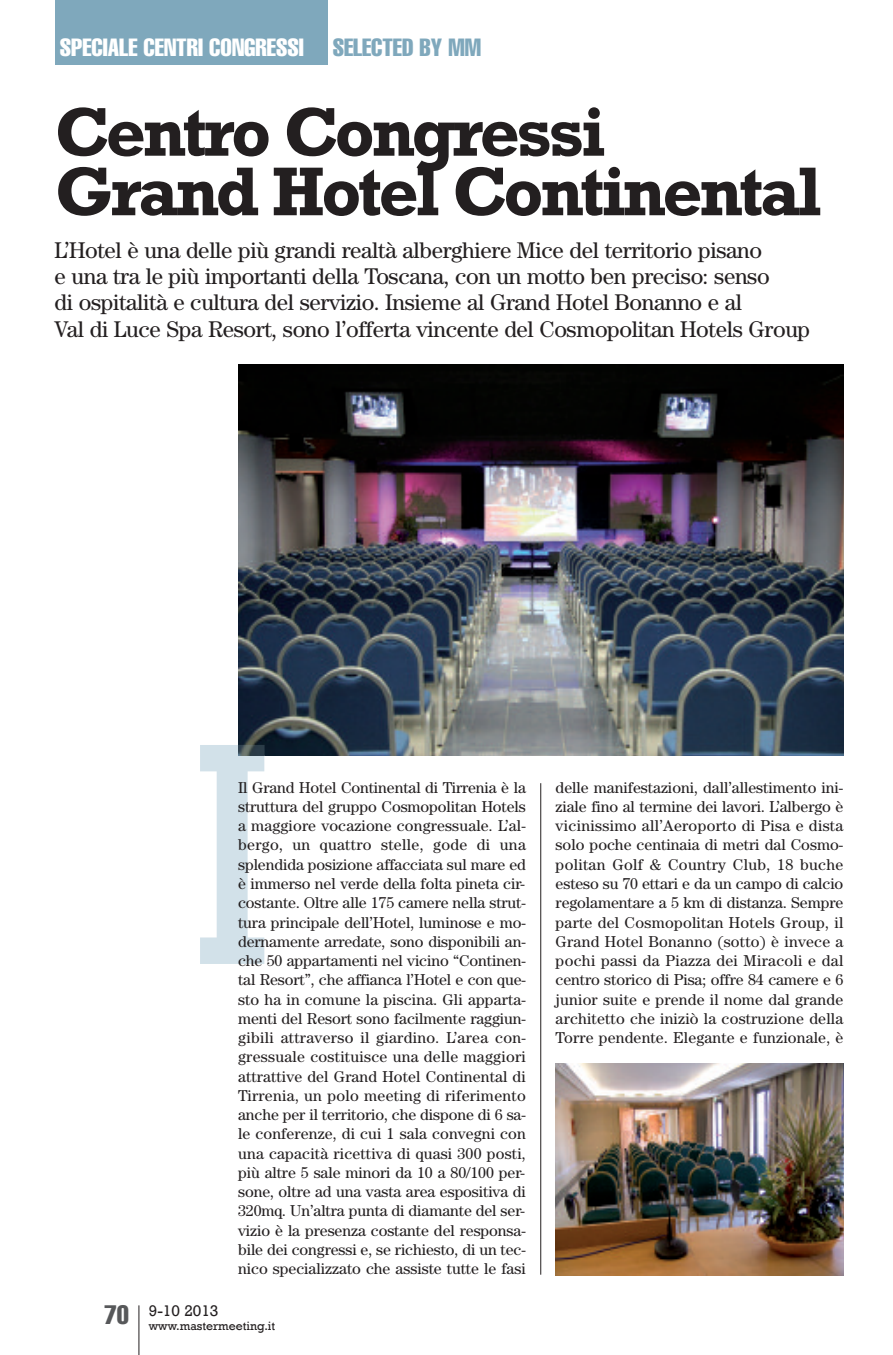
<style>
.page{position:relative;width:893px;height:1355px;background:#fff}
.page>*{position:absolute;margin:0;border:0;box-sizing:border-box;transform-origin:0 0}
.t1{font:700 70px/59.5px "Rockwell";letter-spacing:-.05em;color:#231f20}
.t2{font:extra-condensed 24.5px "Helvetica";color:#fff}
.t3{font:extra-condensed 24.5px "Helvetica";color:#7fa8bc}
.t4{font:22.75px/26.2px "Century";letter-spacing:-.015em;color:#231f20}
.t5{font:15.75px/19.2px "Century";color:#231f20;text-align:justify}
.t6{font:15.75px "Rockwell";color:#231f20}
.t7{font:12.25px "Rockwell";color:#231f20}
</style>
<div class="page">
<hr style="left:138px;top:1305px;width:1px;height:49px;background:#231f20">
<div style="left:55px;top:0;width:272px;height:64px;background:#7fa8bc"></div>
<hr style="left:540px;top:783px;width:1px;height:491px;background:#231f20">
<img style="left:238px;top:365px;width:605px;height:390px">
<svg style="left:200px;top:745px;width:65px;height:218px"></svg>
<img style="left:238px;top:744px;width:27px;height:11px">
<img style="left:556px;top:1063px;width:287px;height:212px">
<h2 class="t2" style="left:60px;top:39px;width:245px">SPECIALE CENTRI CONGRESSI</h2>
<h2 class="t3" style="left:333px;top:39px;width:150px">SELECTED BY MM</h2>
<h1 class="t1" style="left:55px;top:101px;width:769px">Centro Congressi<br>Grand Hotel Continental</h1>
<p class="t4" style="left:55px;top:239px;width:757px">L’Hotel è una delle più grandi realtà alberghiere Mice del territorio pisano<br>e una tra le più importanti della Toscana, con un motto ben preciso: senso<br>di ospitalità e cultura del servizio. Insieme al Grand Hotel Bonanno e al<br>Val di Luce Spa Resort, sono l’offerta vincente del Cosmopolitan Hotels Group</p>
<p class="t5" style="left:238px;top:779px;width:289px">Il Grand Hotel Continental di Tirrenia è la struttura del gruppo Cosmopolitan Hotels a maggiore vocazione congressuale. L’al&shy;bergo, un quattro stelle, gode di una splendida posizione affacciata sul mare ed è immerso nel verde della folta pineta cir&shy;costante. Oltre alle 175 camere nella strut&shy;tura principale dell’Hotel, luminose e mo&shy;dernamente arredate, sono disponibili an&shy;che 50 appartamenti nel vicino “Continen&shy;tal Resort”, che affianca l’Hotel e con que&shy;sto ha in comune la piscina. Gli apparta&shy;menti del Resort sono facilmente raggiun&shy;gibili attraverso il giardino. L’area con&shy;gressuale costituisce una delle maggiori attrattive del Grand Hotel Continental di Tirrenia, un polo meeting di riferimento anche per il territorio, che dispone di 6 sa&shy;le conferenze, di cui 1 sala convegni con una capacità ricettiva di quasi 300 posti, più altre 5 sale minori da 10 a 80/100 per&shy;sone, oltre ad una vasta area espositiva di 320mq. Un’altra punta di diamante del ser&shy;vizio è la presenza costante del responsa&shy;bile dei congressi e, se richiesto, di un tec&shy;nico specializzato che assiste tutte le fasi</p>
<p class="t7" style="left:105px;top:1318px;width:172px"><sup>70</sup> www.mastermeeting.it</p>
<p class="t6" style="left:149px;top:1300px;width:71px">9-10 2013</p>
<p class="t5" style="left:556px;top:779px;width:289px">delle manifestazioni, dall’allestimento ini&shy;ziale fino al termine dei lavori. L’albergo è vicinissimo all’Aeroporto di Pisa e dista solo poche centinaia di metri dal Cosmo&shy;politan Golf &amp; Country Club, 18 buche esteso su 70 ettari e da un campo di calcio regolamentare a 5 km di distanza. Sempre parte del Cosmopolitan Hotels Group, il Grand Hotel Bonanno (sotto) è invece a pochi passi da Piazza dei Miracoli e dal centro storico di Pisa; offre 84 camere e 6 junior suite e prende il nome dal grande architetto che iniziò la costruzione della Torre pendente. Elegante e funzionale, è</p>
</div>
